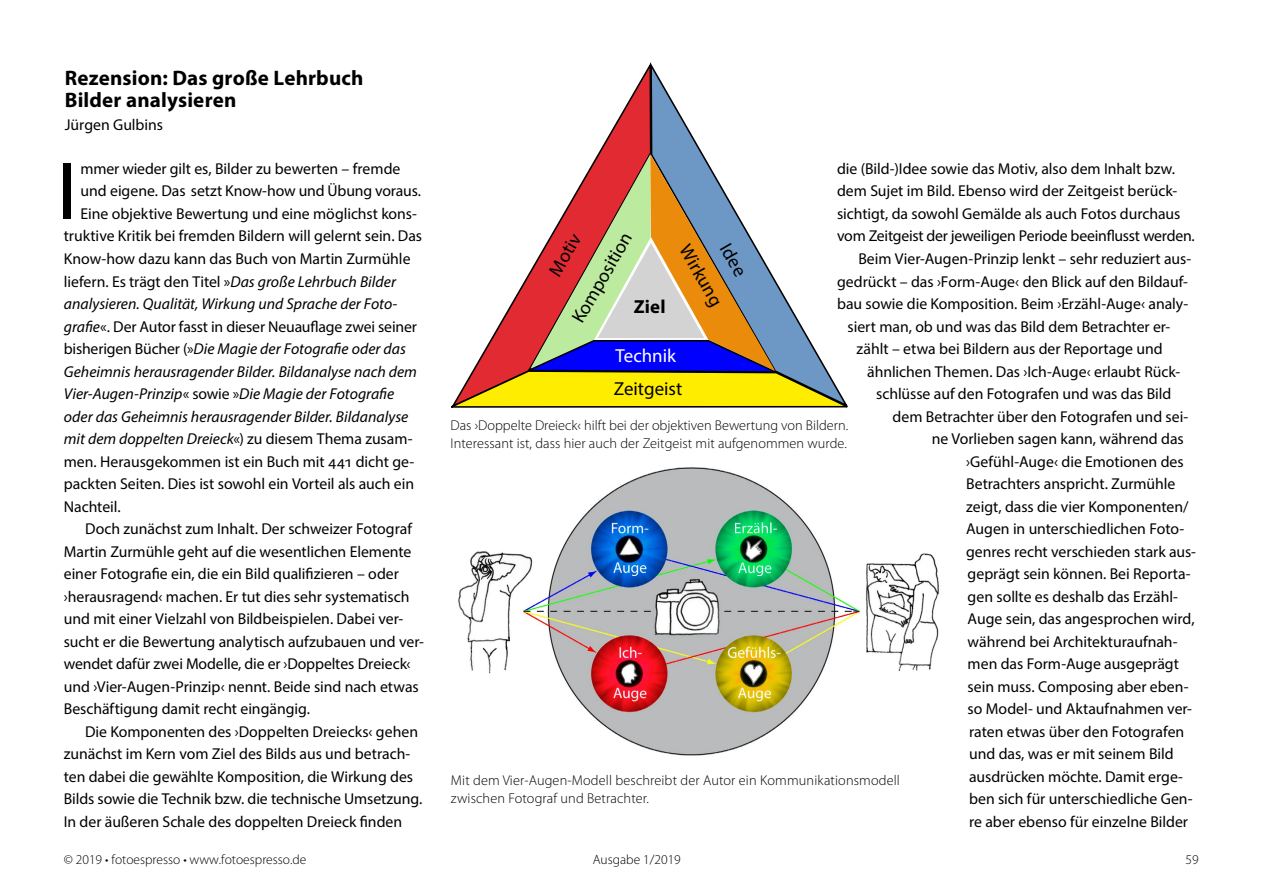
<style>
.page{position:relative;width:1263px;height:893px;background:#fff}
.page>*{position:absolute;margin:0;border:0;box-sizing:border-box;transform-origin:0 0}
.t1{font:82.5px "Myriad Pro";color:#000}
.t2{font:700 21px/22.5px "Myriad Pro";letter-spacing:.01em;color:#000}
.t3{font:18.9px "Myriad Pro";color:#000}
.t4{font:18.9px "Myriad Pro";color:#fff}
.t5{font:700 18.9px "Myriad Pro";color:#000}
.t6{font:15.75px "Myriad Pro";letter-spacing:-.005em;color:#000}
.t7{font:italic 15.75px "Myriad Pro";color:#000}
.t8{font:300 14.25px/18.8px "Myriad Pro";letter-spacing:.005em;color:#000}
.t9{font:300 13.5px "Myriad Pro";color:#000}
.s1{font-style:italic}
.s2{font-style:normal}
</style>
<div class="page">
<img style="left:458px;top:467px;width:481px;height:289px">
<svg style="left:598px;top:62px;width:53px;height:92px"></svg>
<svg style="left:649px;top:63px;width:54px;height:91px"></svg>
<svg style="left:451px;top:154px;width:397px;height:254px"></svg>
<h2 class="t2" style="left:65px;top:66px;width:300px">Rezension: Das große Lehrbuch<br>Bilder analysieren</h2>
<p class="t6" style="left:65px;top:115px;width:100px">Jürgen Gulbins</p>
<h1 class="t1" style="left:58px;top:140px;width:21px">I</h1>
<p class="t6" style="left:81px;top:159px;width:321px">mmer wieder gilt es, Bilder zu bewerten – fremde</p>
<p class="t6" style="left:81px;top:181px;width:342px">und eigene. Das setzt Know-how und Übung voraus.</p>
<p class="t6" style="left:81px;top:204px;width:338px">Eine objektive Bewertung und eine möglichst kons-</p>
<p class="t6" style="left:64px;top:226px;width:360px">truktive Kritik bei fremden Bildern will gelernt sein. Das</p>
<p class="t6" style="left:64px;top:249px;width:348px">Know-how dazu kann das Buch von Martin Zurmühle</p>
<p class="t6" style="left:64px;top:271px;width:334px">liefern. Es trägt den Titel »<span class="s1">Das große Lehrbuch Bilder</span></p>
<p class="t7" style="left:64px;top:294px;width:335px">analysieren. Qualität, Wirkung und Sprache der Foto-</p>
<p class="t6" style="left:64px;top:316px;width:355px"><span class="s1">grafie</span>«. Der Autor fasst in dieser Neuauflage zwei seiner</p>
<p class="t7" style="left:64px;top:339px;width:344px"><span class="s2">bisherigen Bücher (»</span>Die Magie der Fotografie oder das</p>
<p class="t7" style="left:64px;top:361px;width:355px">Geheimnis herausragender Bilder. Bildanalyse nach dem</p>
<p class="t7" style="left:64px;top:384px;width:332px">Vier-Augen-Prinzip<span class="s2">« sowie »</span>Die Magie der Fotografie</p>
<p class="t7" style="left:64px;top:407px;width:346px">oder das Geheimnis herausragender Bilder. Bildanalyse</p>
<p class="t7" style="left:64px;top:429px;width:350px">mit dem doppelten Dreieck<span class="s2">«) zu diesem Thema zusam-</span></p>
<p class="t6" style="left:64px;top:452px;width:352px">men. Herausgekommen ist ein Buch mit 441 dicht ge-</p>
<p class="t6" style="left:64px;top:474px;width:352px">packten Seiten. Dies ist sowohl ein Vorteil als auch ein</p>
<p class="t6" style="left:64px;top:497px;width:58px">Nachteil.</p>
<p class="t6" style="left:85px;top:519px;width:328px">Doch zunächst zum Inhalt. Der schweizer Fotograf</p>
<p class="t6" style="left:64px;top:542px;width:349px">Martin Zurmühle geht auf die wesentlichen Elemente</p>
<p class="t6" style="left:64px;top:564px;width:337px">einer Fotografie ein, die ein Bild qualifizieren – oder</p>
<p class="t6" style="left:64px;top:587px;width:347px">›herausragend‹ machen. Er tut dies sehr systematisch</p>
<p class="t6" style="left:64px;top:609px;width:340px">und mit einer Vielzahl von Bildbeispielen. Dabei ver-</p>
<p class="t6" style="left:64px;top:632px;width:361px">sucht er die Bewertung analytisch aufzubauen und ver-</p>
<p class="t6" style="left:64px;top:654px;width:348px">wendet dafür zwei Modelle, die er ›Doppeltes Dreieck‹</p>
<p class="t6" style="left:64px;top:677px;width:356px">und ›Vier-Augen-Prinzip‹ nennt. Beide sind nach etwas</p>
<p class="t6" style="left:64px;top:699px;width:248px">Beschäftigung damit recht eingängig.</p>
<p class="t6" style="left:85px;top:722px;width:334px">Die Komponenten des ›Doppelten Dreiecks‹ gehen</p>
<p class="t6" style="left:64px;top:744px;width:348px">zunächst im Kern vom Ziel des Bilds aus und betrach-</p>
<p class="t6" style="left:64px;top:767px;width:351px">ten dabei die gewählte Komposition, die Wirkung des</p>
<p class="t6" style="left:64px;top:789px;width:360px">Bilds sowie die Technik bzw. die technische Umsetzung.</p>
<p class="t6" style="left:64px;top:812px;width:340px">In der äußeren Schale des doppelten Dreieck finden</p>
<p class="t6" style="left:837px;top:159px;width:339px">die (Bild-)Idee sowie das Motiv, also dem Inhalt bzw.</p>
<p class="t6" style="left:837px;top:181px;width:342px">dem Sujet im Bild. Ebenso wird der Zeitgeist berück-</p>
<p class="t6" style="left:837px;top:204px;width:345px">sichtigt, da sowohl Gemälde als auch Fotos durchaus</p>
<p class="t6" style="left:837px;top:226px;width:359px">vom Zeitgeist der jeweiligen Periode beeinflusst werden.</p>
<p class="t6" style="left:858px;top:249px;width:334px">Beim Vier-Augen-Prinzip lenkt – sehr reduziert aus-</p>
<p class="t6" style="left:837px;top:271px;width:352px">gedrückt – das ›Form-Auge‹ den Blick auf den Bildauf-</p>
<p class="t6" style="left:837px;top:294px;width:353px">bau sowie die Komposition. Beim ›Erzähl-Auge‹ analy-</p>
<p class="t6" style="left:848px;top:316px;width:324px">siert man, ob und was das Bild dem Betrachter er-</p>
<p class="t6" style="left:857px;top:339px;width:308px">zählt – etwa bei Bildern aus der Reportage und</p>
<p class="t6" style="left:867px;top:362px;width:315px">ähnlichen Themen. Das ›Ich-Auge‹ erlaubt Rück-</p>
<p class="t6" style="left:876px;top:384px;width:297px">schlüsse auf den Fotografen und was das Bild</p>
<p class="t6" style="left:893px;top:407px;width:297px">dem Betrachter über den Fotografen und sei-</p>
<p class="t6" style="left:932px;top:429px;width:254px">ne Vorlieben sagen kann, während das</p>
<p class="t6" style="left:966px;top:452px;width:219px">›Gefühl-Auge‹ die Emotionen des</p>
<p class="t6" style="left:966px;top:474px;width:211px">Betrachters anspricht. Zurmühle</p>
<p class="t6" style="left:966px;top:497px;width:224px">zeigt, dass die vier Komponenten/</p>
<p class="t6" style="left:966px;top:519px;width:220px">Augen in unterschiedlichen Foto-</p>
<p class="t6" style="left:966px;top:542px;width:231px">genres recht verschieden stark aus-</p>
<p class="t6" style="left:968px;top:564px;width:225px">geprägt sein können. Bei Reporta-</p>
<p class="t6" style="left:968px;top:587px;width:212px">gen sollte es deshalb das Erzähl-</p>
<p class="t6" style="left:968px;top:609px;width:228px">Auge sein, das angesprochen wird,</p>
<p class="t6" style="left:968px;top:632px;width:212px">während bei Architekturaufnah-</p>
<p class="t6" style="left:968px;top:654px;width:213px">men das Form-Auge ausgeprägt</p>
<p class="t6" style="left:968px;top:677px;width:222px">sein muss. Composing aber eben-</p>
<p class="t6" style="left:968px;top:699px;width:226px">so Model- und Aktaufnahmen ver-</p>
<p class="t6" style="left:969px;top:722px;width:217px">raten etwas über den Fotografen</p>
<p class="t6" style="left:969px;top:744px;width:206px">und das, was er mit seinem Bild</p>
<p class="t6" style="left:969px;top:767px;width:215px">ausdrücken möchte. Damit erge-</p>
<p class="t6" style="left:969px;top:789px;width:225px">ben sich für unterschiedliche Gen-</p>
<p class="t6" style="left:969px;top:812px;width:220px">re aber ebenso für einzelne Bilder</p>
<p class="t3" style="left:567px;top:315px;width:103px;rotate:-60deg">Komposition</p>
<p class="t3" style="left:694px;top:240px;width:69px;rotate:60deg">Wirkung</p>
<p class="t4" style="left:615px;top:344px;width:62px">Technik</p>
<p class="t3" style="left:543px;top:269px;width:47px;rotate:-60deg">Motiv</p>
<p class="t3" style="left:735px;top:239px;width:36px;rotate:60deg">Idee</p>
<p class="t5" style="left:634px;top:294px;width:33px">Ziel</p>
<p class="t3" style="left:614px;top:377px;width:70px">Zeitgeist</p>
<p class="t8" style="left:450px;top:415px;width:399px">Das ›Doppelte Dreieck‹ hilft bei der objektiven Bewertung von Bildern.<br>Interessant ist, dass hier auch der Zeitgeist mit aufgenommen wurde.</p>
<p class="t8" style="left:451px;top:770px;width:451px">Mit dem Vier-Augen-Modell beschreibt der Autor ein Kommunikationsmodell zwischen Fotograf und Betrachter.</p>
<p class="t9" style="left:64px;top:851px;width:244px">© 2019 • fotoespresso • www.fotoespresso.de</p>
<p class="t9" style="left:593px;top:851px;width:90px">Ausgabe 1/2019</p>
<p class="t9" style="left:1185px;top:851px;width:15px">59</p>
</div>
